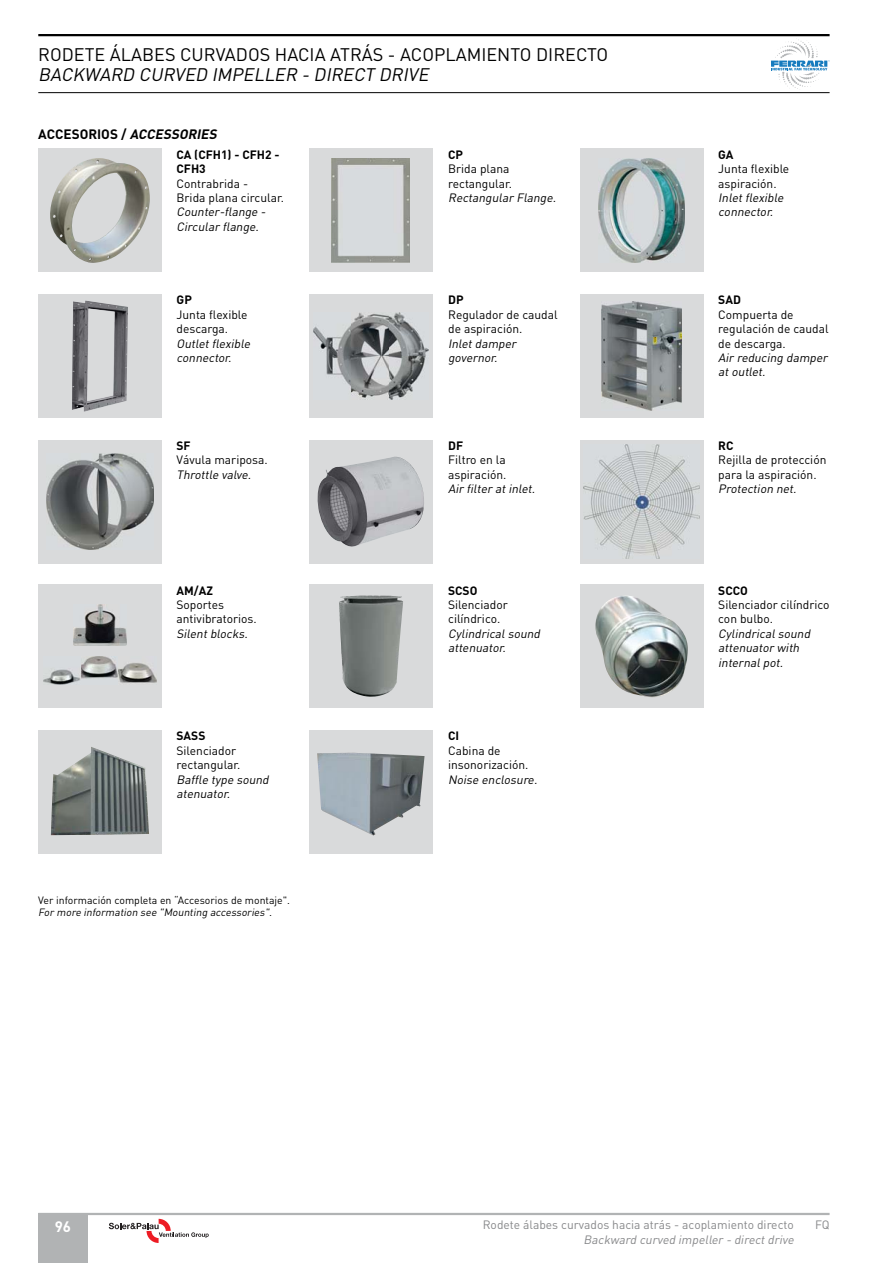
<style>
.page{position:relative;width:893px;height:1263px;background:#fff}
.page>*{position:absolute;margin:0;border:0;box-sizing:border-box;transform-origin:0 0}
.t1{font:18px "DIN";color:#000}
.t2{font:italic 18px "DIN";color:#000}
.t3{font:700 15px "DIN";color:#fff}
.t4{font:700 13.5px "DIN";color:#000}
.t5{font:12px/14.4px "DIN";color:#000}
.t6{font:italic 12px/14.4px "DIN";color:#000}
.t7{font:700 12px/14.4px "DIN";color:#000}
.t8{font:12px "DIN";color:#87888a}
.t9{font:italic 12px "DIN";color:#87888a}
.t10{font:10.5px "DIN";color:#000}
.t11{font:italic 10.5px "DIN";color:#000}
.s1{font-style:italic}
</style>
<div class="page">
<hr style="left:38px;top:1213px;width:791px;height:2px;background:#b1b3b4">
<hr style="left:38px;top:34px;width:791px;height:2px;background:#000">
<hr style="left:38px;top:92px;width:791px;height:1px;background:#000">
<svg style="left:771px;top:39px;width:58px;height:50px"></svg>
<svg style="left:109px;top:1219px;width:100px;height:24px"></svg>
<div style="left:580px;top:149px;width:123px;height:123px;background:#d9dadb"></div>
<img style="left:598px;top:158px;width:87px;height:105px">
<div style="left:580px;top:294px;width:123px;height:124px;background:#d9dadb"></div>
<img style="left:601px;top:302px;width:80px;height:109px">
<div style="left:580px;top:440px;width:123px;height:123px;background:#d9dadb"></div>
<img style="left:583px;top:445px;width:116px;height:114px">
<div style="left:38px;top:294px;width:124px;height:124px;background:#d9dadb"></div>
<img style="left:72px;top:301px;width:56px;height:111px">
<div style="left:38px;top:440px;width:124px;height:123px;background:#d9dadb"></div>
<img style="left:46px;top:454px;width:108px;height:96px">
<div style="left:580px;top:585px;width:123px;height:123px;background:#d9dadb"></div>
<img style="left:595px;top:596px;width:93px;height:102px">
<div style="left:309px;top:149px;width:123px;height:123px;background:#d9dadb"></div>
<img style="left:332px;top:158px;width:78px;height:105px">
<div style="left:38px;top:149px;width:124px;height:123px;background:#d9dadb"></div>
<img style="left:50px;top:158px;width:100px;height:105px">
<div style="left:309px;top:294px;width:123px;height:124px;background:#d9dadb"></div>
<img style="left:313px;top:312px;width:115px;height:88px">
<div style="left:309px;top:440px;width:123px;height:123px;background:#d9dadb"></div>
<img style="left:317px;top:456px;width:107px;height:91px">
<div style="left:309px;top:585px;width:123px;height:123px;background:#d9dadb"></div>
<img style="left:339px;top:596px;width:64px;height:101px">
<div style="left:38px;top:730px;width:124px;height:124px;background:#d9dadb"></div>
<img style="left:51px;top:747px;width:98px;height:88px">
<div style="left:309px;top:730px;width:123px;height:124px;background:#d9dadb"></div>
<img style="left:317px;top:753px;width:107px;height:83px">
<div style="left:38px;top:585px;width:124px;height:123px;background:#d9dadb"></div>
<img style="left:74px;top:605px;width:52px;height:41px">
<img style="left:44px;top:656px;width:112px;height:29px">
<div style="left:38px;top:1214px;width:49px;height:49px;background:#b1b3b4"></div>
<h1 class="t1" style="left:38px;top:48px;width:571px">RODETE ÁLABES CURVADOS HACIA ATRÁS - ACOPLAMIENTO DIRECTO</h1>
<h1 class="t2" style="left:38px;top:68px;width:395px">BACKWARD CURVED IMPELLER - DIRECT DRIVE</h1>
<p class="t4" style="left:38px;top:129px;width:182px">ACCESORIOS / <span class="s1">ACCESSORIES</span></p>
<p class="t7" style="left:176px;top:149px;width:104px">CA (CFH1) - CFH2 -<br>CFH3</p>
<p class="t5" style="left:176px;top:178px;width:109px">Contrabrida -<br>Brida plana circular.</p>
<p class="t6" style="left:176px;top:206px;width:93px">Counter-flange -<br>Circular flange.</p>
<p class="t7" style="left:176px;top:294px;width:17px">GP</p>
<p class="t5" style="left:176px;top:309px;width:73px">Junta flexible descarga.</p>
<p class="t6" style="left:176px;top:338px;width:77px">Outlet flexible connector.</p>
<p class="t7" style="left:176px;top:440px;width:16px">SF</p>
<p class="t5" style="left:176px;top:454px;width:93px">Vávula mariposa.</p>
<p class="t6" style="left:176px;top:469px;width:78px">Throttle valve.</p>
<p class="t7" style="left:176px;top:585px;width:38px">AM/AZ</p>
<p class="t5" style="left:176px;top:599px;width:82px">Soportes antivibratorios.</p>
<p class="t6" style="left:176px;top:628px;width:75px">Silent blocks.</p>
<p class="t7" style="left:176px;top:730px;width:30px">SASS</p>
<p class="t5" style="left:176px;top:745px;width:65px">Silenciador rectangular.</p>
<p class="t6" style="left:176px;top:773px;width:96px">Baffle type sound atenuator.</p>
<p class="t10" style="left:38px;top:896px;width:253px">Ver información completa en “Accesorios de montaje".</p>
<p class="t11" style="left:38px;top:909px;width:237px">For more information see "Mounting accessories".</p>
<p class="t3" style="left:55px;top:1221px;width:18px">96</p>
<p class="t7" style="left:448px;top:149px;width:16px">CP</p>
<p class="t5" style="left:448px;top:163px;width:65px">Brida plana rectangular.</p>
<p class="t6" style="left:448px;top:192px;width:111px">Rectangular Flange.</p>
<p class="t7" style="left:448px;top:294px;width:17px">DP</p>
<p class="t5" style="left:448px;top:309px;width:111px">Regulador de caudal de aspiración.</p>
<p class="t6" style="left:448px;top:338px;width:72px">Inlet damper governor.</p>
<p class="t7" style="left:448px;top:440px;width:16px">DF</p>
<p class="t5" style="left:448px;top:454px;width:60px">Filtro en la aspiración.</p>
<p class="t6" style="left:448px;top:483px;width:90px">Air filter at inlet.</p>
<p class="t7" style="left:448px;top:585px;width:31px">SCSO</p>
<p class="t5" style="left:448px;top:599px;width:61px">Silenciador cilíndrico.</p>
<p class="t6" style="left:448px;top:628px;width:95px">Cylindrical sound attenuator.</p>
<p class="t7" style="left:448px;top:730px;width:13px">CI</p>
<p class="t5" style="left:448px;top:745px;width:82px">Cabina de insonorización.</p>
<p class="t6" style="left:448px;top:773px;width:93px">Noise enclosure.</p>
<p class="t7" style="left:718px;top:149px;width:17px">GA</p>
<p class="t5" style="left:718px;top:163px;width:73px">Junta flexible aspiración.</p>
<p class="t6" style="left:718px;top:192px;width:69px">Inlet flexible connector.</p>
<p class="t7" style="left:718px;top:294px;width:24px">SAD</p>
<p class="t5" style="left:718px;top:309px;width:112px">Compuerta de regulación de caudal de descarga.</p>
<p class="t6" style="left:718px;top:352px;width:113px">Air reducing damper at outlet.</p>
<p class="t7" style="left:718px;top:440px;width:17px">RC</p>
<p class="t5" style="left:718px;top:454px;width:110px">Rejilla de protección para la aspiración.</p>
<p class="t6" style="left:718px;top:483px;width:82px">Protection net.</p>
<p class="t7" style="left:718px;top:585px;width:31px">SCCO</p>
<p class="t5" style="left:718px;top:599px;width:113px">Silenciador cilíndrico con bulbo.</p>
<p class="t6" style="left:718px;top:628px;width:95px">Cylindrical sound attenuator with internal pot.</p>
<p class="t8" style="left:483px;top:1221px;width:312px">Rodete álabes curvados hacia atrás - acoplamiento directo</p>
<p class="t8" style="left:815px;top:1221px;width:16px">FQ</p>
<p class="t9" style="left:583px;top:1235px;width:214px">Backward curved impeller - direct drive</p>
</div>
